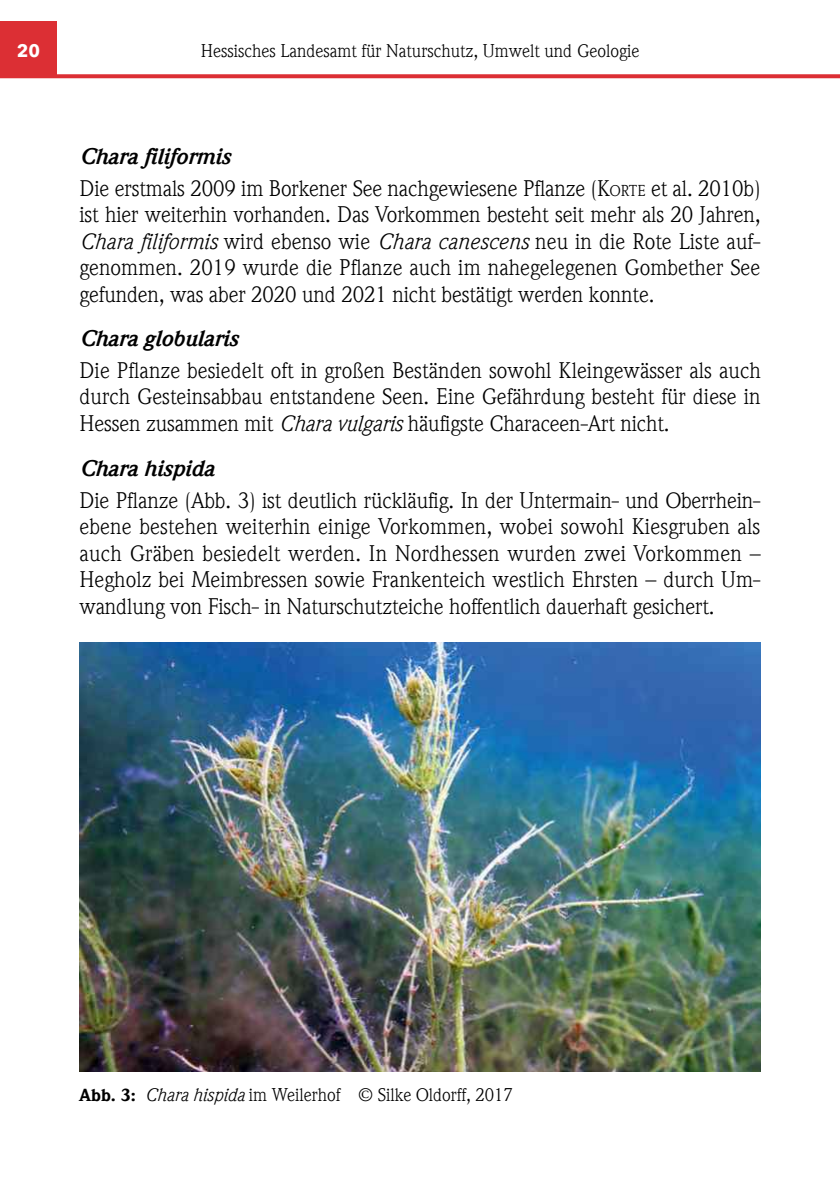
<style>
.page{position:relative;width:840px;height:1191px;background:#fff}
.page>*{position:absolute;margin:0;border:0;box-sizing:border-box;transform-origin:0 0}
.Arten_Fließtext{font:22px/26.4px "ITC Weidemann Com";letter-spacing:-.005em;color:#000;text-align:justify}
.Fließtext{font:italic 700 22px "ITC Weidemann Com";letter-spacing:-.005em;color:#000}
.Abbildung_verschacht{font:18px "ITC Weidemann Com";color:#000}
.t1{font:700 18px "Avenir Next LT Pro";color:#fff}
.s1{font-style:inherit}
.s2{font-size:15.4px}
.s3{font-style:italic}
.s4{font-weight:900;font-size:17px}
</style>
<div class="page">
<div style="left:0;top:22px;width:57px;height:56px;background:#dc2f34"></div>
<svg style="left:57px;top:74px;width:782px;height:4px;background:#de3c41"></svg>
<img style="left:79px;top:642px;width:681px;height:429px">
<p class="t1" style="left:17px;top:39px;width:25px">20</p>
<p class="Abbildung_verschacht" style="left:200px;top:40px;width:440px">Hessisches Landesamt für Naturschutz, Umwelt und Geologie</p>
<p class="Fließtext" style="left:79px;top:143px;width:152px">Chara filiformis</p>
<p class="Arten_Fließtext" style="left:79px;top:176px;width:682px">Die erstmals 2009 im Borkener See nachgewiesene Pflanze (<span class="s1">K</span><span class="s2">ORTE</span> et al. 2010b) ist hier weiterhin vorhanden. Das Vorkommen besteht seit mehr als 20 Jahren, <span class="s3">Chara filiformis</span> wird ebenso wie <span class="s3">Chara canescens</span> neu in die Rote Liste auf&shy;genommen. 2019 wurde die Pflanze auch im nahegelegenen Gombether See gefunden, was aber 2020 und 2021 nicht bestätigt werden konnte.</p>
<p class="Fließtext" style="left:79px;top:325px;width:160px">Chara globularis</p>
<p class="Arten_Fließtext" style="left:79px;top:358px;width:682px">Die Pflanze besiedelt oft in großen Beständen sowohl Kleingewässer als auch durch Gesteinsabbau entstandene Seen. Eine Gefährdung besteht für diese in Hessen zusammen mit <span class="s3">Chara vulgaris</span> häufigste Characeen-Art nicht.</p>
<p class="Fließtext" style="left:79px;top:455px;width:136px">Chara hispida</p>
<p class="Arten_Fließtext" style="left:79px;top:488px;width:682px">Die Pflanze (Abb. 3) ist deutlich rückläufig. In der Untermain- und Oberrhein&shy;ebene bestehen weiterhin einige Vorkommen, wobei sowohl Kiesgruben als auch Gräben besiedelt werden. In Nordhessen wurden zwei Vorkommen – Hegholz bei Meimbressen sowie Frankenteich westlich Ehrsten – durch Um&shy;wandlung von Fisch- in Naturschutzteiche hoffentlich dauerhaft gesichert.</p>
<p class="Abbildung_verschacht" style="left:79px;top:1084px;width:435px"><span class="s4">Abb. 3:</span> <span class="s3">Chara hispida</span> im Weilerhof © Silke Oldorff, 2017</p>
</div>
